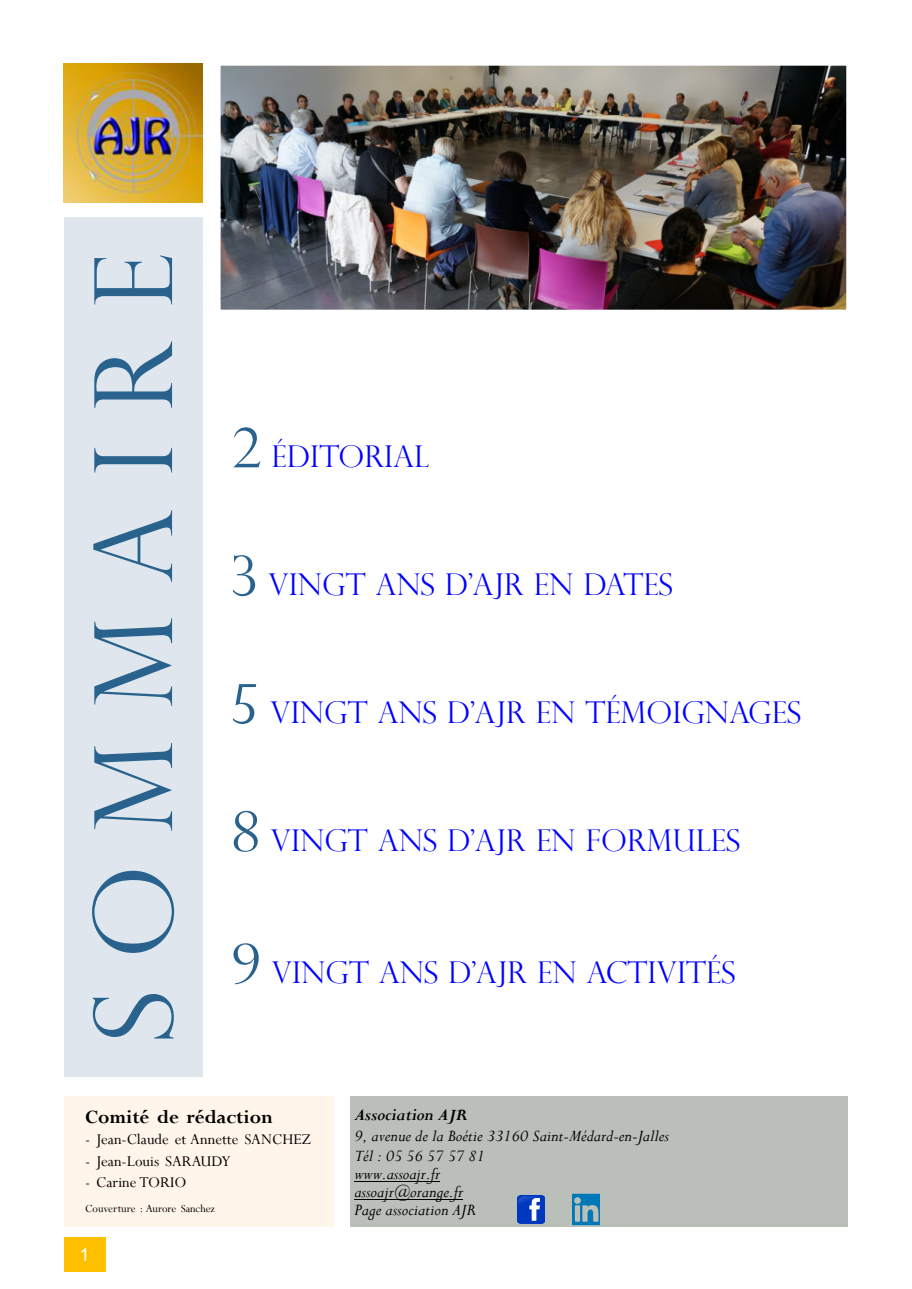
<style>
.page{position:relative;width:912px;height:1289px;background:#fff}
.page>*{position:absolute;margin:0;border:0;box-sizing:border-box;transform-origin:0 0}
.t1{font:300 108px "Perpetua Titling";letter-spacing:.3em;color:#29638d}
.t2{font:300 30px "Perpetua Titling";color:#00f}
.t3{font:700 21px "Perpetua";color:#000}
.t4{font:italic 18px/18px "Perpetua";color:#000}
.t5{font:italic 700 18px "Perpetua";color:#000}
.t6{font:18px "Arial";color:#fff}
.t7{font:16.5px "Perpetua";color:#000}
.t8{font:12px "Perpetua";color:#000}
.s1{font-size:54px;color:#29638d}
</style>
<div class="page">
<div style="left:64px;top:1236px;width:41px;height:35px;background:#ffc000"></div>
<div style="left:64px;top:1095px;width:269px;height:131px;background:#fff5ea"></div>
<div style="left:64px;top:217px;width:138px;height:860px;background:#dfe6ed"></div>
<img style="left:64px;top:64px;width:138px;height:138px">
<img style="left:222px;top:67px;width:622px;height:241px">
<div style="left:217px;top:62px;width:632px;height:251px;border:4px solid #fff"></div>
<div style="left:350px;top:1095px;width:497px;height:131px;background:#babfba"></div>
<hr style="left:354px;top:1180px;width:86px;height:1px;background:#000">
<hr style="left:354px;top:1198px;width:109px;height:1px;background:#000">
<svg style="left:518px;top:1195px;width:26px;height:28px"></svg>
<svg style="left:572px;top:1193px;width:27px;height:32px"></svg>
<h1 class="t1" style="left:68px;top:1041px;width:790px;rotate:-90deg">SOMMAIRE</h1>
<h2 class="t2" style="left:231px;top:438px;width:199px"><span class="s1">2</span> ÉDITORIAL</h2>
<h2 class="t2" style="left:231px;top:566px;width:443px"><span class="s1">3</span> VINGT ANS D’AJR EN DATES</h2>
<h2 class="t2" style="left:231px;top:694px;width:571px"><span class="s1">5</span> VINGT ANS D’AJR EN TÉMOIGNAGES</h2>
<h2 class="t2" style="left:231px;top:822px;width:510px"><span class="s1">8</span> VINGT ANS D’AJR EN FORMULES</h2>
<h2 class="t2" style="left:231px;top:954px;width:506px"><span class="s1">9</span> VINGT ANS D’AJR EN ACTIVITÉS</h2>
<p class="t3" style="left:85px;top:1104px;width:189px">Comité de rédaction</p>
<p class="t7" style="left:85px;top:1129px;width:227px">- Jean-Claude et Annette SANCHEZ</p>
<p class="t7" style="left:85px;top:1150px;width:147px">- Jean-Louis SARAUDY</p>
<p class="t7" style="left:85px;top:1171px;width:103px">- Carine TORIO</p>
<p class="t8" style="left:85px;top:1201px;width:131px">Couverture : Aurore Sanchez</p>
<p class="t6" style="left:80px;top:1242px;width:12px">1</p>
<p class="t5" style="left:354px;top:1103px;width:114px">Association AJR</p>
<p class="t4" style="left:354px;top:1124px;width:316px;line-height:20.5px">9, avenue de la Boétie 33160 Saint-Médard-en-Jalles<br>Tél : 05 56 57 57 81</p>
<p class="t4" style="left:354px;top:1164px;width:123px">www.assoajr.fr assoajr@orange.fr<br>Page association AJR</p>
</div>
